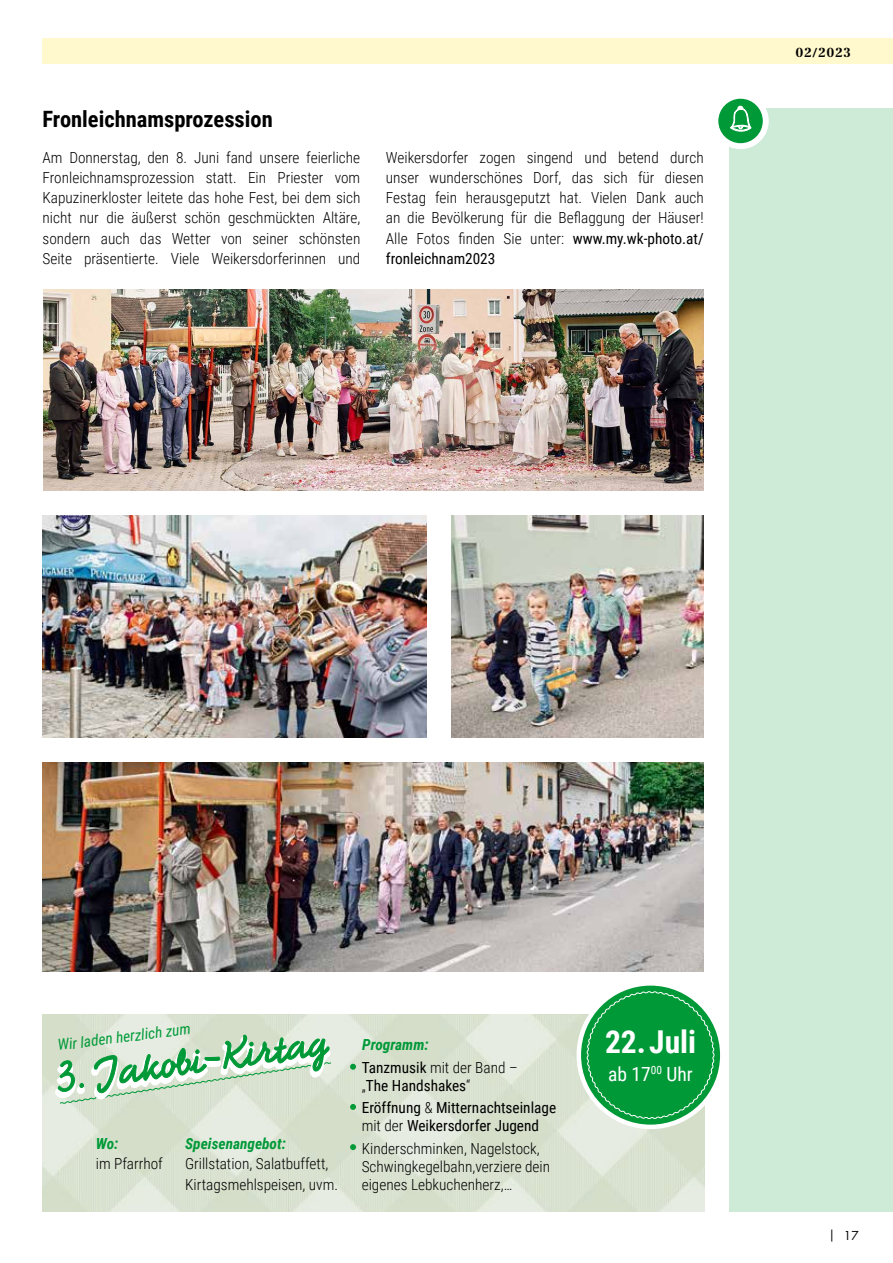
<style>
.page{position:relative;width:893px;height:1263px;background:#fff}
.page>*{position:absolute;margin:0;border:0;box-sizing:border-box;transform-origin:0 0}
.t1{font:700 31.5px "Roboto Condensed";color:#fff}
.t2{font:700 22.5px "Roboto Condensed";color:#000}
.t3{font:19.5px "Roboto Condensed";color:#fff}
.t4{font:300 15.3px/20.2px "Roboto Condensed";color:#000;text-align:justify}
.t5{font:15.3px/18px "Roboto Condensed";color:#000}
.t6{font:italic 700 15.3px "Roboto Condensed";color:#009938}
.t7{font:italic 15.3px "Roboto Condensed";color:#009938}
.t8{font:700 13.5px "Frank Ruhl Libre";letter-spacing:.05em;color:#000}
.t9{font:12px "Futura Std";color:#000}
.s1{font-weight:400}
.s2{font-weight:300}
</style>
<div class="page">
<div style="left:43px;top:38px;width:850px;height:26px;background:#fff9cd"></div>
<img style="left:43px;top:1015px;width:661px;height:197px">
<div style="left:729px;top:108px;width:164px;height:1104px;background:#cdebd7"></div>
<div style="left:712px;top:93px;width:57px;height:56px;background:#fff;border-radius:50%"></div>
<div style="left:718px;top:99px;width:45px;height:44px;background:#009938;border-radius:50%"></div>
<svg style="left:730px;top:106px;width:22px;height:26px"></svg>
<svg style="left:579px;top:983px;width:143px;height:144px"></svg>
<div style="left:576px;top:981px;width:149px;height:148px;border:4px solid #fff;border-radius:50%"></div>
<svg style="left:350px;top:1064px;width:6px;height:6px"></svg>
<svg style="left:350px;top:1104px;width:6px;height:6px"></svg>
<svg style="left:350px;top:1144px;width:6px;height:6px"></svg>
<svg style="left:586px;top:991px;width:129px;height:128px;background:#26a855"></svg>
<svg style="left:53px;top:1014px;width:281px;height:123px;background:#c9dec8"></svg>
<img style="left:43px;top:516px;width:384px;height:221px">
<img style="left:44px;top:290px;width:660px;height:200px">
<img style="left:452px;top:516px;width:252px;height:221px">
<img style="left:43px;top:762px;width:661px;height:209px">
<h2 class="t2" style="left:43px;top:103px;width:232px">Fronleichnamsprozession</h2>
<p class="t4" style="left:43px;top:146px;width:319px">Am Donnerstag, den 8. Juni fand unsere feierliche Fronleichnamsprozession statt. Ein Priester vom Kapuzinerkloster leitete das hohe Fest, bei dem sich nicht nur die äußerst schön geschmückten Altäre, sondern auch das Wetter von seiner schönsten Seite präsentierte. Viele Weikersdorferinnen und</p>
<p class="t4" style="left:386px;top:146px;width:319px">Weikersdorfer zogen singend und betend durch unser wunderschönes Dorf, das sich für diesen Festag fein herausgeputzt hat. Vielen Dank auch an die Bevölkerung für die Beflaggung der Häuser!<br>Alle Fotos finden Sie unter: <span class="s1">www.my.wk-photo.at/ fronleichnam2023</span></p>
<p class="t8" style="left:795px;top:44px;width:57px">02/2023</p>
<p class="t7" style="left:56px;top:1034px;width:135px;rotate:-7deg">Wir laden herzlich zum</p>
<h1 class="t1" style="left:605px;top:1020px;width:93px">22. Juli</h1>
<p class="t3" style="left:608px;top:1060px;width:86px">ab 17<sup>00</sup> Uhr</p>
<p class="t6" style="left:362px;top:1034px;width:68px">Programm:</p>
<p class="t5" style="left:362px;top:1058px;width:157px">Tanzmusik <span class="s2">mit der Band – „</span>The Handshakes<span class="s2">“</span></p>
<p class="t5" style="left:362px;top:1098px;width:196px">Eröffnung <span class="s2">&amp;</span> Mitternachtseinlage <span class="s2">mit der</span> Weikersdorfer Jugend</p>
<p class="t4" style="left:362px;top:1139px;width:190px;line-height:18px;text-align:left">Kinderschminken, Nagelstock,<br>Schwingkegelbahn,verziere dein eigenes Lebkuchenherz,…</p>
<p class="t6" style="left:96px;top:1133px;width:24px">Wo:</p>
<p class="t6" style="left:185px;top:1133px;width:102px">Speisenangebot:</p>
<p class="t4" style="left:96px;top:1153px;width:69px">im Pfarrhof</p>
<p class="t4" style="left:185px;top:1153px;width:154px">Grillstation, Salatbuffett,<br>Kirtagsmehlspeisen, uvm.</p>
<p class="t9" style="left:828px;top:1228px;width:32px">| 17</p>
</div>
